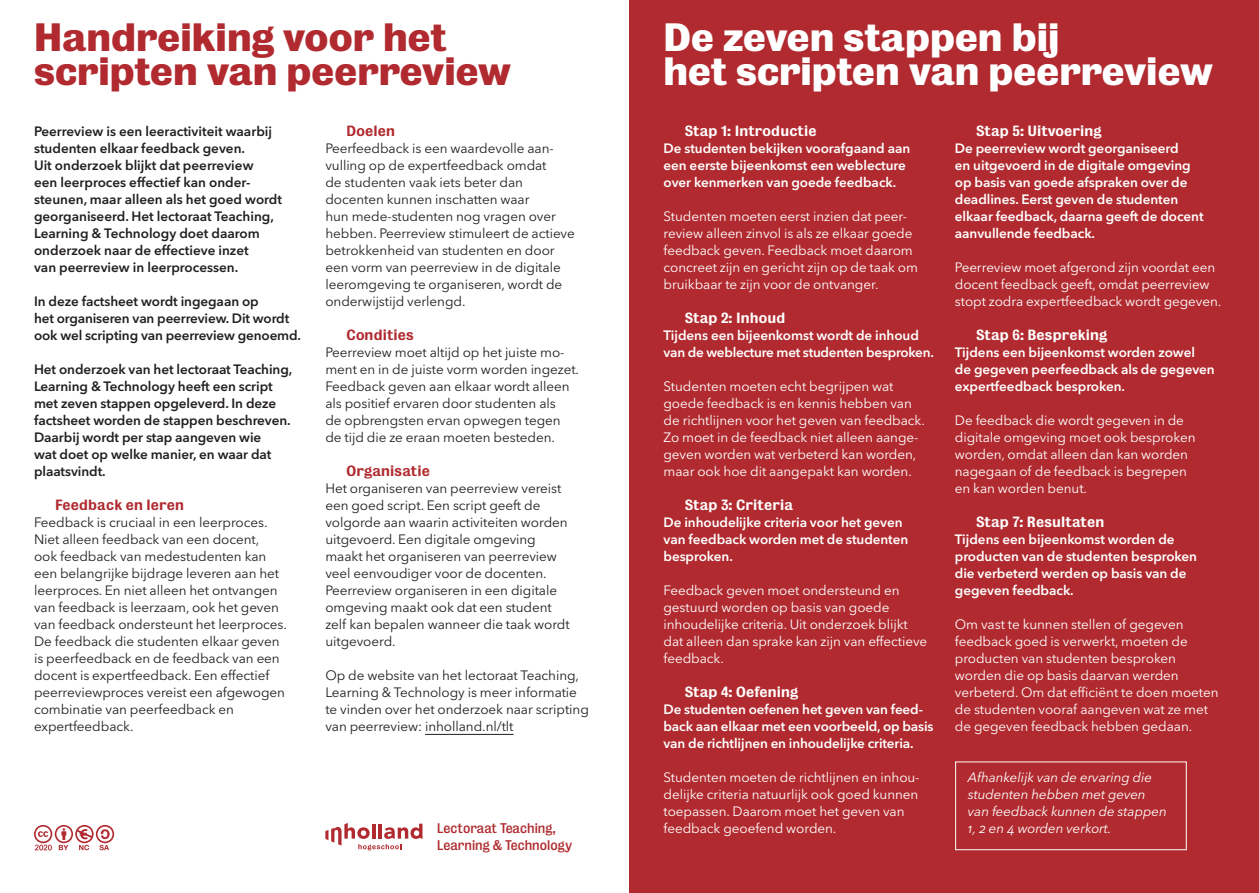
<style>
.page{position:relative;width:1259px;height:893px;background:#fff}
.page>*{position:absolute;margin:0;border:0;box-sizing:border-box;transform-origin:0 0}
.Titel{font:700 36px "Bureau Grot";color:#fff}
.Titel-2{font:700 36px/34px "Bureau Grot";color:#b02a2f}
.Tekst__NL{font:13.5px/17px "Avenir Next LT Pro";letter-spacing:-.005em;color:#231f20}
.Tekst__NL-2{font:13.5px/17px "Avenir Next LT Pro";letter-spacing:-.005em;color:#fff}
.Bold__NL{font:600 13.5px/17px "Avenir Next LT Pro";letter-spacing:-.005em;color:#fff}
.Bold__NL-2{font:600 13.5px/17px "Avenir Next LT Pro";letter-spacing:-.005em;color:#231f20}
.Kop{font:500 13.5px "Bureau Grot";letter-spacing:.01em;color:#fff}
.Bold__NL-3{font:italic 13.5px/17px "Avenir Next LT Pro";letter-spacing:-.005em;color:#fff}
.Kop-2{font:500 13.5px "Bureau Grot";letter-spacing:.01em;color:#b02a2f}
.Kop-3{font:12.75px/17px "Bureau Grot";color:#b02a2f}
</style>
<div class="page">
<div style="left:629px;top:0;width:630px;height:893px;background:#b02a2f"></div>
<hr style="left:425px;top:734px;width:88px;height:1px;background:#231f20">
<div style="left:955px;top:761px;width:231px;height:89px;border:1px solid #fff"></div>
<svg style="left:325px;top:823px;width:97px;height:27px"></svg>
<svg style="left:34px;top:825px;width:80px;height:25px"></svg>
<p class="Titel-2" style="left:34px;top:21px;width:478px">Handreiking voor het scripten van peerreview</p>
<p class="Bold__NL-2" style="left:34px;top:123px;width:250px">Peerreview is een leeractiviteit waarbij studenten elkaar feedback geven.<br>Uit onderzoek blijkt dat peerreview<br>een leerproces effectief kan onder&shy;steunen, maar alleen als het goed wordt georganiseerd. Het lectoraat Teaching, Learning &amp; Technology doet daarom onderzoek naar de effectieve inzet<br>van peerreview in leerprocessen.</p>
<p class="Bold__NL-2" style="left:34px;top:293px;width:269px">In deze factsheet wordt ingegaan op<br>het organiseren van peerreview. Dit wordt ook wel scripting van peerreview genoemd.</p>
<p class="Bold__NL-2" style="left:34px;top:361px;width:260px">Het onderzoek van het lectoraat Teaching, Learning &amp; Technology heeft een script met zeven stappen opgeleverd. In deze factsheet worden de stappen beschreven.<br>Daarbij wordt per stap aangeven wie<br>wat doet op welke manier, en waar dat plaatsvindt.</p>
<p class="Kop-2" style="left:55px;top:497px;width:130px">Feedback en leren</p>
<p class="Tekst__NL" style="left:34px;top:514px;width:254px">Feedback is cruciaal in een leerproces.<br>Niet alleen feedback van een docent,<br>ook feedback van medestudenten kan een belangrijke bijdrage leveren aan het leerproces. En niet alleen het ontvangen van feedback is leerzaam, ook het geven van feedback ondersteunt het leerproces.</p>
<p class="Tekst__NL" style="left:34px;top:633px;width:252px">De feedback die studenten elkaar geven is peerfeedback en de feedback van een docent is expertfeedback. Een effectief peerreviewproces vereist een afgewogen combinatie van peerfeedback en expertfeedback.</p>
<p class="Kop-2" style="left:347px;top:123px;width:50px">Doelen</p>
<p class="Tekst__NL" style="left:325px;top:140px;width:251px">Peerfeedback is een waardevolle aan&shy;vulling op de expertfeedback omdat<br>de studenten vaak iets beter dan docenten kunnen inschatten waar<br>hun mede--studenten nog vragen over hebben. Peerreview stimuleert de actieve betrokkenheid van studenten en door een vorm van peerreview in de digitale leeromgeving te organiseren, wordt de onderwijstijd verlengd.</p>
<p class="Kop-2" style="left:347px;top:327px;width:69px">Condities</p>
<p class="Tekst__NL" style="left:325px;top:344px;width:255px">Peerreview moet altijd op het juiste mo&shy;ment en in de juiste vorm worden ingezet.<br>Feedback geven aan elkaar wordt alleen als positief ervaren door studenten als<br>de opbrengsten ervan opwegen tegen de tijd die ze eraan moeten besteden.</p>
<p class="Kop-2" style="left:347px;top:463px;width:85px">Organisatie</p>
<p class="Tekst__NL" style="left:325px;top:480px;width:246px">Het organiseren van peerreview vereist een goed script. Een script geeft de volgorde aan waarin activiteiten worden uitgevoerd. Een digitale omgeving maakt het organiseren van peerreview veel eenvoudiger voor de docenten.<br>Peerreview organiseren in een digitale omgeving maakt ook dat een student zelf kan bepalen wanneer die taak wordt uitgevoerd.</p>
<p class="Tekst__NL" style="left:325px;top:667px;width:265px">Op de website van het lectoraat Teaching, Learning &amp; Technology is meer informatie te vinden over het onderzoek naar scripting van peerreview: inholland.nl/tlt</p>
<p class="Kop-3" style="left:437px;top:820px;width:137px">Lectoraat Teaching,<br>Learning &amp; Technology</p>
<p class="Titel" style="left:663px;top:16px;width:397px">De zeven stappen bij</p>
<p class="Titel" style="left:663px;top:50px;width:551px">het scripten van peerreview</p>
<p class="Kop" style="left:685px;top:123px;width:133px">Stap 1: Introductie</p>
<p class="Bold__NL" style="left:663px;top:140px;width:248px">De studenten bekijken voorafgaand aan een eerste bijeenkomst een weblecture over kenmerken van goede feedback.</p>
<p class="Tekst__NL-2" style="left:663px;top:208px;width:256px">Studenten moeten eerst inzien dat peer&shy;review alleen zinvol is als ze elkaar goede feedback geven. Feedback moet daarom concreet zijn en gericht zijn op de taak om bruikbaar te zijn voor de ontvanger.</p>
<p class="Kop" style="left:685px;top:310px;width:102px">Stap 2: Inhoud</p>
<p class="Bold__NL" style="left:663px;top:327px;width:272px">Tijdens een bijeenkomst wordt de inhoud van de weblecture met studenten besproken.</p>
<p class="Tekst__NL-2" style="left:663px;top:378px;width:263px">Studenten moeten echt begrijpen wat goede feedback is en kennis hebben van de richtlijnen voor het geven van feedback.<br>Zo moet in de feedback niet alleen aange&shy;geven worden wat verbeterd kan worden, maar ook hoe dit aangepakt kan worden.</p>
<p class="Kop" style="left:685px;top:497px;width:110px">Stap 3: Criteria</p>
<p class="Bold__NL" style="left:663px;top:514px;width:246px">De inhoudelijke criteria voor het geven van feedback worden met de studenten besproken.</p>
<p class="Tekst__NL-2" style="left:663px;top:582px;width:265px">Feedback geven moet ondersteund en gestuurd worden op basis van goede inhoudelijke criteria. Uit onderzoek blijkt dat alleen dan sprake kan zijn van effectieve feedback.</p>
<p class="Kop" style="left:685px;top:684px;width:115px">Stap 4: Oefening</p>
<p class="Bold__NL" style="left:663px;top:701px;width:271px">De studenten oefenen het geven van feed&shy;back aan elkaar met een voorbeeld, op basis van de richtlijnen en inhoudelijke criteria.</p>
<p class="Tekst__NL-2" style="left:663px;top:769px;width:258px">Studenten moeten de richtlijnen en inhou&shy;delijke criteria natuurlijk ook goed kunnen toepassen. Daarom moet het geven van feedback geoefend worden.</p>
<p class="Kop" style="left:976px;top:123px;width:127px">Stap 5: Uitvoering</p>
<p class="Bold__NL" style="left:955px;top:140px;width:250px">De peerreview wordt georganiseerd<br>en uitgevoerd in de digitale omgeving op basis van goede afspraken over de deadlines. Eerst geven de studenten elkaar feedback, daarna geeft de docent aanvullende feedback.</p>
<p class="Tekst__NL-2" style="left:955px;top:259px;width:268px">Peerreview moet afgerond zijn voordat een docent feedback geeft, omdat peerreview stopt zodra expertfeedback wordt gegeven.</p>
<p class="Kop" style="left:976px;top:327px;width:133px">Stap 6: Bespreking</p>
<p class="Bold__NL" style="left:955px;top:344px;width:261px">Tijdens een bijeenkomst worden zowel<br>de gegeven peerfeedback als de gegeven expertfeedback besproken.</p>
<p class="Tekst__NL-2" style="left:955px;top:412px;width:242px">De feedback die wordt gegeven in de digitale omgeving moet ook besproken worden, omdat alleen dan kan worden nagegaan of de feedback is begrepen en kan worden benut.</p>
<p class="Kop" style="left:976px;top:514px;width:130px">Stap 7: Resultaten</p>
<p class="Bold__NL" style="left:955px;top:531px;width:244px">Tijdens een bijeenkomst worden de producten van de studenten besproken die verbeterd werden op basis van de gegeven feedback.</p>
<p class="Tekst__NL-2" style="left:955px;top:616px;width:265px">Om vast te kunnen stellen of gegeven feedback goed is verwerkt, moeten de producten van studenten besproken worden die op basis daarvan werden verbeterd. Om dat efficiënt te doen moeten de studenten vooraf aangeven wat ze met de gegeven feedback hebben gedaan.</p>
<p class="Bold__NL-3" style="left:968px;top:769px;width:200px">Afhankelijk van de ervaring die studenten hebben met geven van feedback kunnen de stappen<br>1, 2 en 4 worden verkort.</p>
</div>
